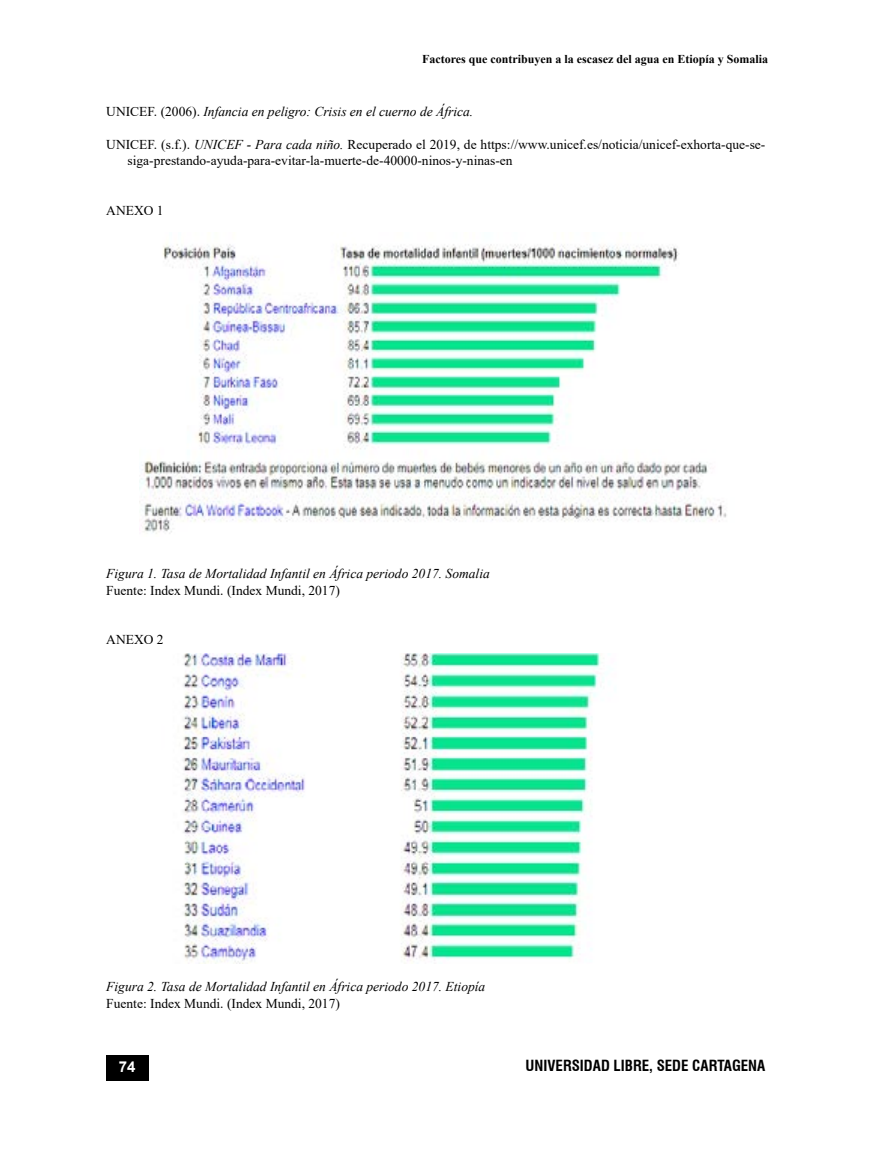
<style>
.page{position:relative;width:893px;height:1149px;background:#fff}
.page>*{position:absolute;margin:0;border:0;box-sizing:border-box;transform-origin:0 0}
.t1{font:700 condensed 15px "Swiss 721 BT";color:#000}
.t2{font:700 15px "Arial";color:#fff}
.t3{font:13.5px/16.5px "Times New Roman";color:#000}
.t4{font:italic 13.5px "Times New Roman";color:#000}
.t5{font:700 12px "Times New Roman";color:#000}
.s1{font-style:normal}
.s2{font-style:italic}
</style>
<div class="page">
<div style="left:106px;top:1054px;width:43px;height:26px;background:#000"></div>
<img style="left:183px;top:653px;width:421px;height:310px">
<img style="left:140px;top:244px;width:587px;height:290px">
<p class="t5" style="left:422px;top:50px;width:348px">Factores que contribuyen a la escasez del agua en Etiopía y Somalia</p>
<p class="t4" style="left:106px;top:102px;width:368px"><span class="s1">UNICEF. (2006).</span> Infancia en peligro: Crisis en el cuerno de África.</p>
<p class="t3" style="left:128px;top:135px;width:639px;text-indent:-21px">UNICEF. (s.f.). <span class="s2">UNICEF - Para cada niño.</span> Recuperado el 2019, de https://www.unicef.es/noticia/unicef-exhorta-que-se&shy;siga-prestando-ayuda-para-evitar-la-muerte-de-40000-ninos-y-ninas-en</p>
<p class="t3" style="left:106px;top:201px;width:59px">ANEXO 1</p>
<p class="t4" style="left:106px;top:564px;width:385px">Figura 1. Tasa de Mortalidad Infantil en África periodo 2017. Somalia</p>
<p class="t3" style="left:106px;top:581px;width:235px">Fuente: Index Mundi. (Index Mundi, 2017)</p>
<p class="t3" style="left:106px;top:630px;width:59px">ANEXO 2</p>
<p class="t4" style="left:106px;top:976px;width:381px">Figura 2. Tasa de Mortalidad Infantil en África periodo 2017. Etiopía</p>
<p class="t3" style="left:106px;top:993px;width:235px">Fuente: Index Mundi. (Index Mundi, 2017)</p>
<p class="t2" style="left:119px;top:1056px;width:18px">74</p>
<p class="t1" style="left:525px;top:1056px;width:241px">UNIVERSIDAD LIBRE, SEDE CARTAGENA</p>
</div>
